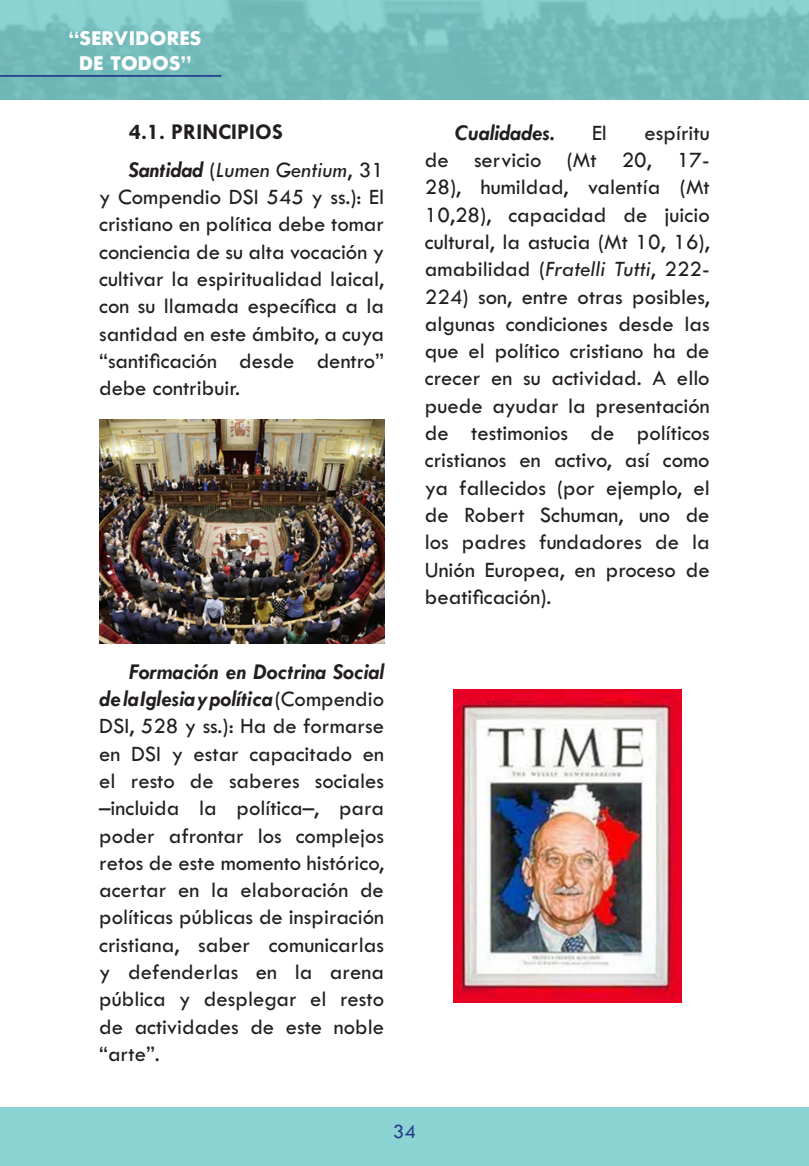
<style>
.page{position:relative;width:809px;height:1166px;background:#fff}
.page>*{position:absolute;margin:0;border:0;box-sizing:border-box;transform-origin:0 0}
.t1{font:22.75px/27.3px "Tw Cen MT Std";color:#231f20;text-align:justify}
.t2{font:700 22.75px "Tw Cen MT Std";color:#231f20}
.t3{font:italic 700 22.75px "Tw Cen";color:#231f20}
.t4{font:800 21px/24.5px "Tw Cen MT Std";color:#fff;text-align:center}
.t5{font:21px "Tw Cen MT Std";color:#253f8e}
.s1{font-family:"Tw Cen";font-weight:700;font-style:italic}
.s2{font-style:italic}
</style>
<div class="page">
<svg style="left:0;top:0;width:809px;height:99px;background:#77bfbe"></svg>
<div style="left:0;top:1107px;width:809px;height:59px;background:#8cd4d3"></div>
<hr style="left:0;top:75px;width:221px;height:2px;background:#253f8e">
<img style="left:99px;top:419px;width:285px;height:225px">
<img style="left:453px;top:690px;width:228px;height:312px">
<p class="t4" style="left:69px;top:25px;width:134px">“SERVIDORES<br>DE TODOS”</p>
<p class="t2" style="left:129px;top:119px;width:155px">4.1. PRINCIPIOS</p>
<p class="t1" style="left:99px;top:156px;width:286px;text-indent:30px"><span class="s1">Santidad</span> (<span class="s2">Lumen Gentium</span>, 31 y Compendio DSI 545 y ss.): El cristiano en política debe tomar conciencia de su alta vocación y cultivar la espiritualidad laical, con su llamada específica a la santidad en este ámbito, a cuya “santificación desde dentro” debe contribuir.</p>
<p class="t1" style="left:99px;top:658px;width:286px;text-indent:30px"><span class="s1">Formación en Doctrina Social de la Iglesia y política</span>(Compendio DSI, 528 y ss.): Ha de formarse en DSI y estar capacitado en el resto de saberes sociales –incluida la política–, para poder afrontar los complejos retos de este momento histórico, acertar en la elaboración de políticas públicas de inspiración cristiana, saber comunicarlas y defenderlas en la arena pública y desplegar el resto de actividades de este noble “arte”.</p>
<p class="t3" style="left:454px;top:119px;width:101px">Cualidades.</p>
<p class="t1" style="left:592px;top:119px;width:16px">El</p>
<p class="t1" style="left:425px;top:119px;width:286px;text-indent:219px">espíritu de servicio (Mt 20, 17- 28), humildad, valentía (Mt 10,28), capacidad de juicio cultural, la astucia (Mt 10, 16), amabilidad (<span class="s2">Fratelli Tutti</span>, 222- 224) son, entre otras posibles, algunas condiciones desde las que el político cristiano ha de crecer en su actividad. A ello puede ayudar la presentación de testimonios de políticos cristianos en activo, así como ya fallecidos (por ejemplo, el de Robert Schuman, uno de los padres fundadores de la Unión Europea, en proceso de beatificación).</p>
<p class="t5" style="left:393px;top:1120px;width:25px">34</p>
</div>
